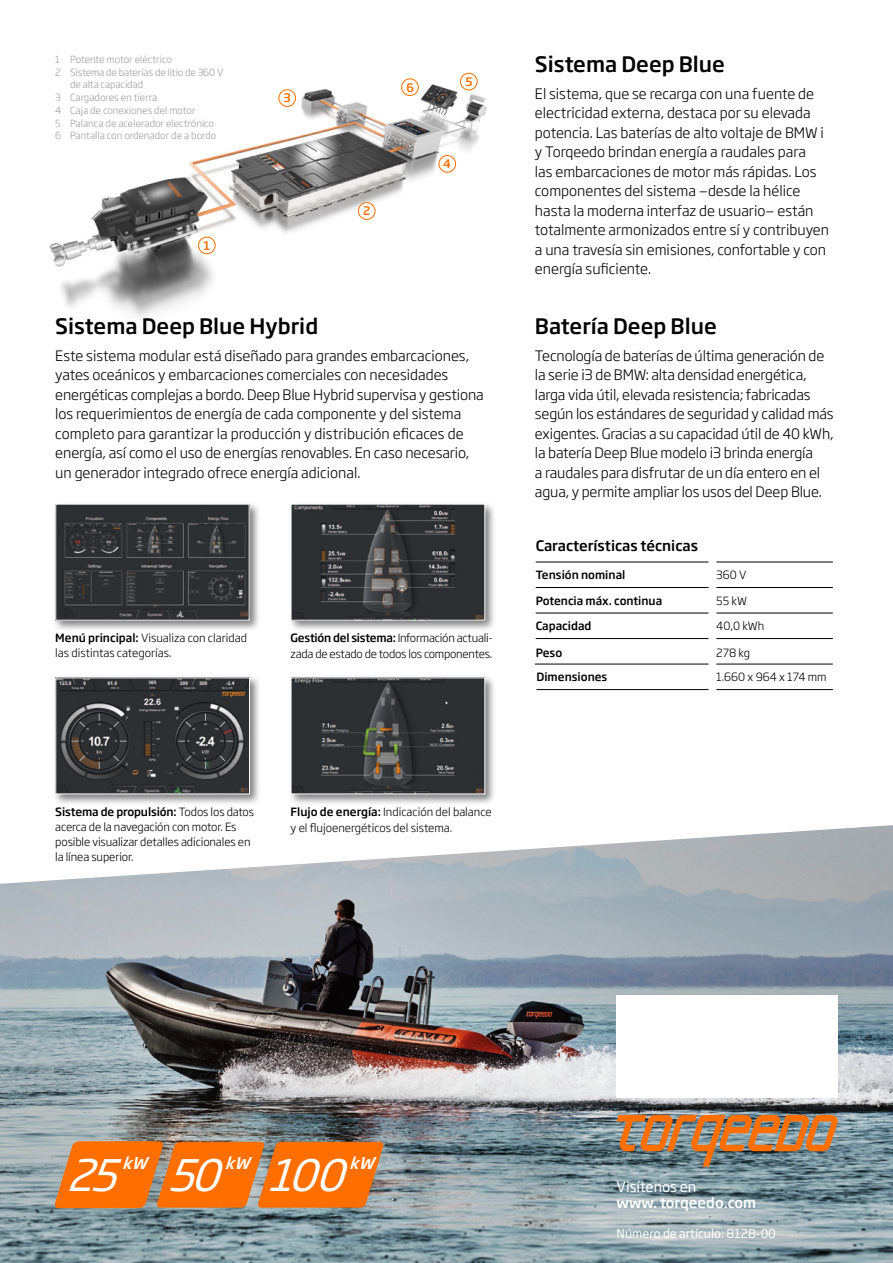
<style>
.page{position:relative;width:893px;height:1263px;background:#fff}
.page>*{position:absolute;margin:0;border:0;box-sizing:border-box;transform-origin:0 0}
.t1{font:italic 42.9px "Soho Gothic Std";color:#fff}
.t2{font:500 21px "Soho Gothic Std";color:#000}
.t3{font:italic 500 16.05px "Soho Gothic Std";color:#fff}
.t4{font:300 14.25px/19.5px "Soho Gothic Std";letter-spacing:-.005em;color:#000}
.t5{font:500 14.25px "Soho Gothic Std";color:#000}
.t6{font:500 14.25px "Soho Gothic Std";color:#fff}
.t7{font:14.25px "Soho Gothic Std";letter-spacing:-.005em;color:#fff}
.t8{font:12px "Soho Gothic Std";color:#fff}
.t9{font:500 11.7px "Soho Gothic Std";color:#ff6f00}
.t10{font:300 11.25px/15px "Soho Gothic Std";letter-spacing:-.01em;color:#000}
.t11{font:500 11.25px "Soho Gothic Std";color:#000}
.t12{font:300 9.75px "Soho Gothic Std";color:#9d9d9c}
.s1{font-weight:500}
</style>
<div class="page">
<img style="left:0;top:825px;width:893px;height:438px">
<img style="left:49px;top:72px;width:438px;height:246px">
<div style="left:198px;top:237px;width:17px;height:17px;background:#fff;border-radius:50%"></div>
<div style="left:198px;top:237px;width:18px;height:17px;border:1px solid #ff6f00;border-radius:50%"></div>
<div style="left:358px;top:203px;width:17px;height:16px;background:#fff;border-radius:50%"></div>
<div style="left:358px;top:202px;width:17px;height:18px;border:1px solid #ff6f00;border-radius:50%"></div>
<div style="left:279px;top:90px;width:17px;height:16px;background:#fff;border-radius:50%"></div>
<div style="left:279px;top:89px;width:17px;height:18px;border:1px solid #ff6f00;border-radius:50%"></div>
<div style="left:439px;top:156px;width:17px;height:16px;background:#fff;border-radius:50%"></div>
<div style="left:439px;top:155px;width:17px;height:18px;border:1px solid #ff6f00;border-radius:50%"></div>
<div style="left:460px;top:73px;width:17px;height:17px;background:#fff;border-radius:50%"></div>
<div style="left:460px;top:73px;width:17px;height:17px;border:1px solid #ff6f00;border-radius:50%"></div>
<div style="left:402px;top:79px;width:16px;height:17px;background:#fff;border-radius:50%"></div>
<div style="left:401px;top:78px;width:18px;height:18px;border:1px solid #ff6f00;border-radius:50%"></div>
<hr style="left:536px;top:587px;width:173px;height:1px;background:#000">
<hr style="left:716px;top:587px;width:117px;height:1px;background:#000">
<hr style="left:536px;top:613px;width:173px;height:1px;background:#000">
<hr style="left:716px;top:613px;width:117px;height:1px;background:#000">
<hr style="left:536px;top:638px;width:173px;height:1px;background:#000">
<hr style="left:716px;top:638px;width:117px;height:1px;background:#000">
<hr style="left:535px;top:664px;width:174px;height:1px;background:#000">
<hr style="left:716px;top:664px;width:117px;height:1px;background:#000">
<hr style="left:536px;top:562px;width:173px;height:1px;background:#000">
<hr style="left:716px;top:562px;width:117px;height:1px;background:#000">
<hr style="left:536px;top:689px;width:173px;height:1px;background:#000">
<hr style="left:716px;top:689px;width:117px;height:1px;background:#000">
<div style="left:52px;top:501px;width:209px;height:131px;background:#000;opacity:.5"></div>
<div style="left:56px;top:504px;width:193px;height:116px;background:#2b2e33"></div>
<img style="left:64px;top:516px;width:184px;height:101px">
<div style="left:55px;top:504px;width:195px;height:117px;border:1px solid #fff"></div>
<div style="left:52px;top:674px;width:209px;height:132px;background:#000;opacity:.5"></div>
<img style="left:57px;top:679px;width:191px;height:113px">
<div style="left:55px;top:677px;width:195px;height:117px;border:1px solid #fff"></div>
<div style="left:288px;top:674px;width:209px;height:132px;background:#000;opacity:.5"></div>
<img style="left:293px;top:679px;width:190px;height:113px">
<div style="left:288px;top:501px;width:209px;height:131px;background:#000;opacity:.5"></div>
<img style="left:293px;top:506px;width:190px;height:113px">
<div style="left:291px;top:504px;width:194px;height:117px;border:1px solid #fff"></div>
<svg style="left:40px;top:1142px;width:345px;height:112px;background:#bd824f"></svg>
<div style="left:617px;top:995px;width:221px;height:102px;background:#fff"></div>
<img style="left:617px;top:1115px;width:222px;height:51px">
<p class="t12" style="left:55px;top:53px;width:118px">1 Potente motor eléctrico</p>
<p class="t12" style="left:55px;top:66px;width:170px">2 Sistema de baterías de litio de 360 V</p>
<p class="t12" style="left:70px;top:79px;width:74px">de alta capacidad</p>
<p class="t12" style="left:55px;top:91px;width:104px">3 Cargadores en tierra</p>
<p class="t12" style="left:55px;top:104px;width:142px">4 Caja de conexiones del motor</p>
<p class="t12" style="left:55px;top:117px;width:160px">5 Palanca de acelerador electrónico</p>
<p class="t12" style="left:55px;top:130px;width:163px">6 Pantalla con ordenador de a bordo</p>
<p class="t9" style="left:203px;top:238px;width:8px">1</p>
<p class="t9" style="left:283px;top:90px;width:9px">3</p>
<p class="t9" style="left:363px;top:203px;width:9px">2</p>
<p class="t9" style="left:406px;top:80px;width:9px">6</p>
<p class="t9" style="left:465px;top:74px;width:9px">5</p>
<p class="t9" style="left:443px;top:156px;width:9px">4</p>
<h2 class="t2" style="left:55px;top:313px;width:264px">Sistema Deep Blue Hybrid</h2>
<p class="t4" style="left:55px;top:346px;width:430px">Este sistema modular está diseñado para grandes embarcaciones, yates oceánicos y embarcaciones comerciales con necesidades energéticas complejas a bordo. Deep Blue Hybrid supervisa y gestiona los requerimientos de energía de cada componente y del sistema completo para garantizar la producción y distribución eficaces de energía, así como el uso de energías renovables. En caso necesario, un generador integrado ofrece energía adicional.</p>
<p class="t10" style="left:55px;top:631px;width:193px"><span class="s1">Menú principal:</span> Visualiza con claridad las distintas categorías.</p>
<p class="t10" style="left:291px;top:630px;width:204px;line-height:15.8px"><span class="s1">Gestión del sistema:</span> Información actuali&shy;zada de estado de todos los componentes.</p>
<h2 class="t2" style="left:535px;top:51px;width:192px">Sistema Deep Blue</h2>
<p class="t4" style="left:535px;top:84px;width:296px">El sistema, que se recarga con una fuente de electricidad externa, destaca por su elevada potencia. Las baterías de alto voltaje de BMW i y Torqeedo brindan energía a raudales para<br>las embarcaciones de motor más rápidas. Los componentes del sistema —desde la hélice hasta la moderna interfaz de usuario— están totalmente armonizados entre sí y contribuyen a una travesía sin emisiones, confortable y con energía suficiente.</p>
<h2 class="t2" style="left:535px;top:313px;width:183px">Batería Deep Blue</h2>
<p class="t4" style="left:535px;top:346px;width:300px">Tecnología de baterías de última generación de la serie i3 de BMW: alta densidad energética, larga vida útil, elevada resistencia; fabricadas según los estándares de seguridad y calidad más exigentes. Gracias a su capacidad útil de 40 kWh, la batería Deep Blue modelo i3 brinda energía<br>a raudales para disfrutar de un día entero en el agua, y permite ampliar los usos del Deep Blue.</p>
<p class="t5" style="left:536px;top:537px;width:164px">Características técnicas</p>
<p class="t11" style="left:536px;top:568px;width:91px">Tensión nominal</p>
<p class="t10" style="left:716px;top:568px;width:32px">360 V</p>
<p class="t11" style="left:536px;top:593px;width:128px">Potencia máx. continua</p>
<p class="t10" style="left:716px;top:593px;width:32px">55 kW</p>
<p class="t11" style="left:536px;top:619px;width:57px">Capacidad</p>
<p class="t10" style="left:716px;top:619px;width:50px">40,0 kWh</p>
<p class="t11" style="left:536px;top:645px;width:28px">Peso</p>
<p class="t10" style="left:716px;top:645px;width:35px">278 kg</p>
<p class="t11" style="left:536px;top:670px;width:72px">Dimensiones</p>
<p class="t10" style="left:716px;top:670px;width:112px">1.660 x 964 x 174 mm</p>
<p class="t10" style="left:55px;top:805px;width:200px"><span class="s1">Sistema de propulsión:</span> Todos los datos acerca de la navegación con motor. Es posible visualizar detalles adicionales en la línea superior.</p>
<p class="t10" style="left:291px;top:804px;width:203px;line-height:15.8px"><span class="s1">Flujo de energía:</span> Indicación del balance y el flujoenergéticos del sistema.</p>
<h1 class="t1" style="left:67px;top:1148px;width:67px">25</h1>
<p class="t3" style="left:122px;top:1153px;width:32px">kW</p>
<h1 class="t1" style="left:168px;top:1148px;width:68px">50</h1>
<p class="t3" style="left:225px;top:1153px;width:32px">kW</p>
<h1 class="t1" style="left:267px;top:1148px;width:94px">100</h1>
<p class="t3" style="left:349px;top:1153px;width:32px">kW</p>
<p class="t7" style="left:617px;top:1178px;width:81px">Visítenos en</p>
<p class="t6" style="left:617px;top:1193px;width:141px">www. torqeedo.com</p>
<p class="t8" style="left:617px;top:1226px;width:161px">Número de artículo: 8128-00</p>
</div>
